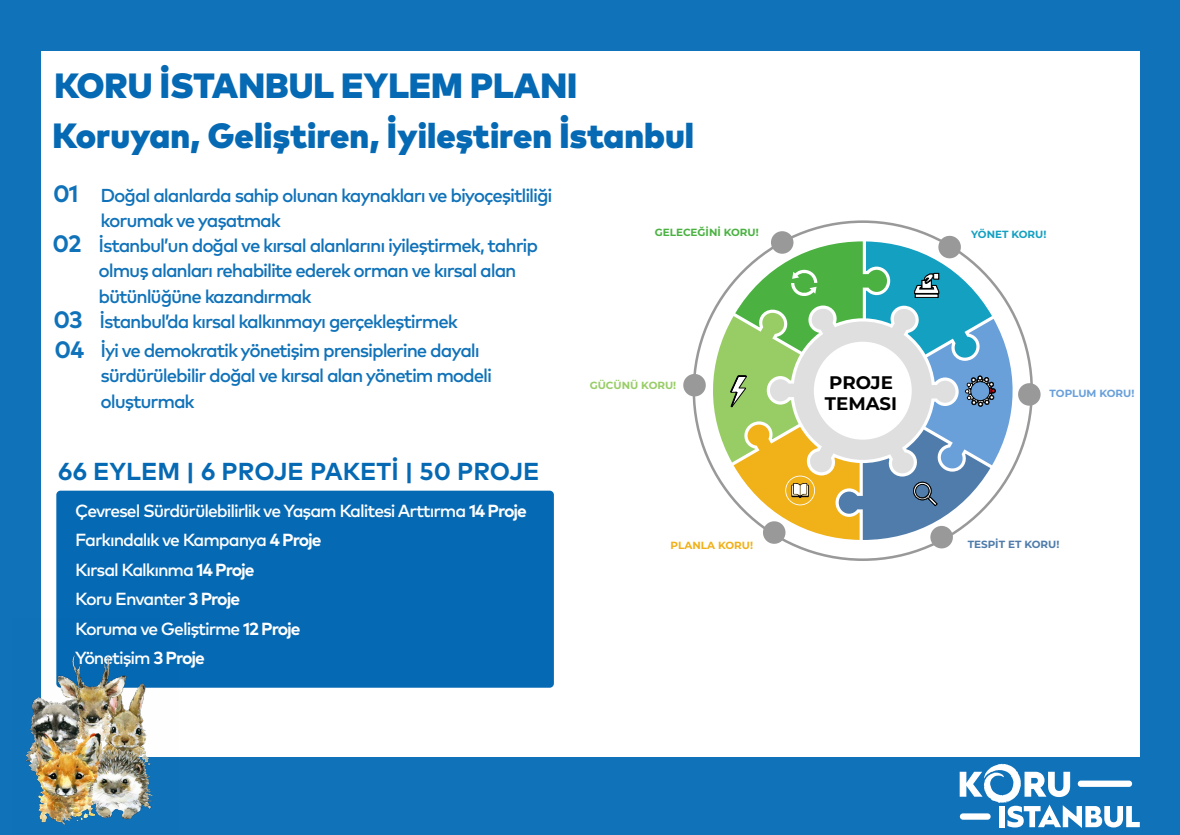
<style>
.page{position:relative;width:1180px;height:835px;background:#fff}
.page>*{position:absolute;margin:0;border:0;box-sizing:border-box;transform-origin:0 0}
.t1{font:900 35px/50.4px "Mark Pro";color:#0669b3}
.t2{font:700 24.5px "Mark Pro";color:#0669b3}
.t3{font:700 23.7px "Mark Pro";color:#1072b9}
.t4{font:500 18.72px/25.2px "Mark Pro";letter-spacing:-.06em;color:#1072b9}
.t5{font:700 18.2px/21.8px "Montserrat";color:#000}
.t6{font:500 17.5px/29.4px "Mark Pro";letter-spacing:-.06em;color:#fff}
.t7{font:700 10.39px "Montserrat";color:#4bb242}
.t8{font:700 10.39px "Montserrat";color:#4f7caa}
.t9{font:700 10.39px "Montserrat";color:#98cd66}
.t10{font:700 10.39px "Montserrat";color:#f0b119}
.t11{font:700 10.39px "Montserrat";letter-spacing:-.005em;color:#69a0d9}
.t12{font:700 10.39px "Montserrat";color:#14a0c1}
.s1{font-weight:700;font-size:23.7px}
.s2{font-weight:700}
</style>
<div class="page">
<div style="left:0;top:0;width:1180px;height:834px;background:#1072b9"></div>
<div style="left:41px;top:51px;width:1098px;height:705px;background:#fff"></div>
<svg style="left:959px;top:763px;width:180px;height:64px"></svg>
<div style="left:56px;top:490px;width:498px;height:197px;background:#0669b3;border-radius:4px"></div>
<svg style="left:776px;top:220px;width:174px;height:341px"></svg>
<div style="left:771px;top:231px;width:22px;height:23px;background:#989998;border-radius:50%"></div>
<div style="left:930px;top:526px;width:23px;height:22px;background:#989998;border-radius:50%"></div>
<svg style="left:683px;top:234px;width:358px;height:311px"></svg>
<img style="left:25px;top:618px;width:153px;height:207px">
<h1 class="t1" style="left:53px;top:57px;width:643px">KORU İSTANBUL EYLEM PLANI<br>Koruyan, Geliştiren, İyileştiren İstanbul</h1>
<p class="t4" style="left:101px;top:181px;width:453px">Doğal alanlarda sahip olunan kaynakları ve biyoçeşitliliği korumak ve yaşatmak</p>
<p class="t3" style="left:53px;top:175px;width:27px">01</p>
<p class="t7" style="left:655px;top:224px;width:105px">GELECEĞİNİ KORU!</p>
<p class="t12" style="left:971px;top:226px;width:77px">YÖNET KORU!</p>
<p class="t4" style="left:98px;top:231px;width:441px">İstanbul’un doğal ve kırsal alanlarını iyileştirmek, tahrip olmuş alanları rehabilite ederek orman ve kırsal alan bütünlüğüne kazandırmak</p>
<p class="t3" style="left:53px;top:225px;width:30px">02</p>
<p class="t4" style="left:100px;top:305px;width:381px;line-height:29.4px;text-indent:-47px"><span class="s1">03</span> İstanbul’da kırsal kalkınmayı gerçekleştirmek<br>İyi ve demokratik yönetişim prensiplerine dayalı</p>
<p class="t4" style="left:100px;top:361px;width:393px">sürdürülebilir doğal ve kırsal alan yönetim modeli oluşturmak</p>
<p class="t3" style="left:55px;top:331px;width:31px">04</p>
<h2 class="t2" style="left:58px;top:452px;width:483px">66 EYLEM | 6 PROJE PAKETİ | 50 PROJE</h2>
<p class="t6" style="left:75px;top:494px;width:453px">Çevresel Sürdürülebilirlik ve Yaşam Kalitesi Arttırma <span class="s2">14 Proje<br></span>Farkındalık ve Kampanya <span class="s2">4 Proje<br></span>Kırsal Kalkınma <span class="s2">14 Proje<br></span>Koru Envanter <span class="s2">3 Proje<br></span>Koruma ve Geliştirme <span class="s2">12 Proje<br></span>Yönetişim <span class="s2">3 Proje</span></p>
<p class="t9" style="left:590px;top:378px;width:88px">GÜCÜNÜ KORU!</p>
<p class="t5" style="left:825px;top:370px;width:74px">PROJE<br>TEMASI</p>
<p class="t11" style="left:1049px;top:385px;width:86px">TOPLUM KORU!</p>
<p class="t10" style="left:670px;top:537px;width:84px">PLANLA KORU!</p>
<p class="t8" style="left:967px;top:537px;width:93px">TESPİT ET KORU!</p>
</div>
